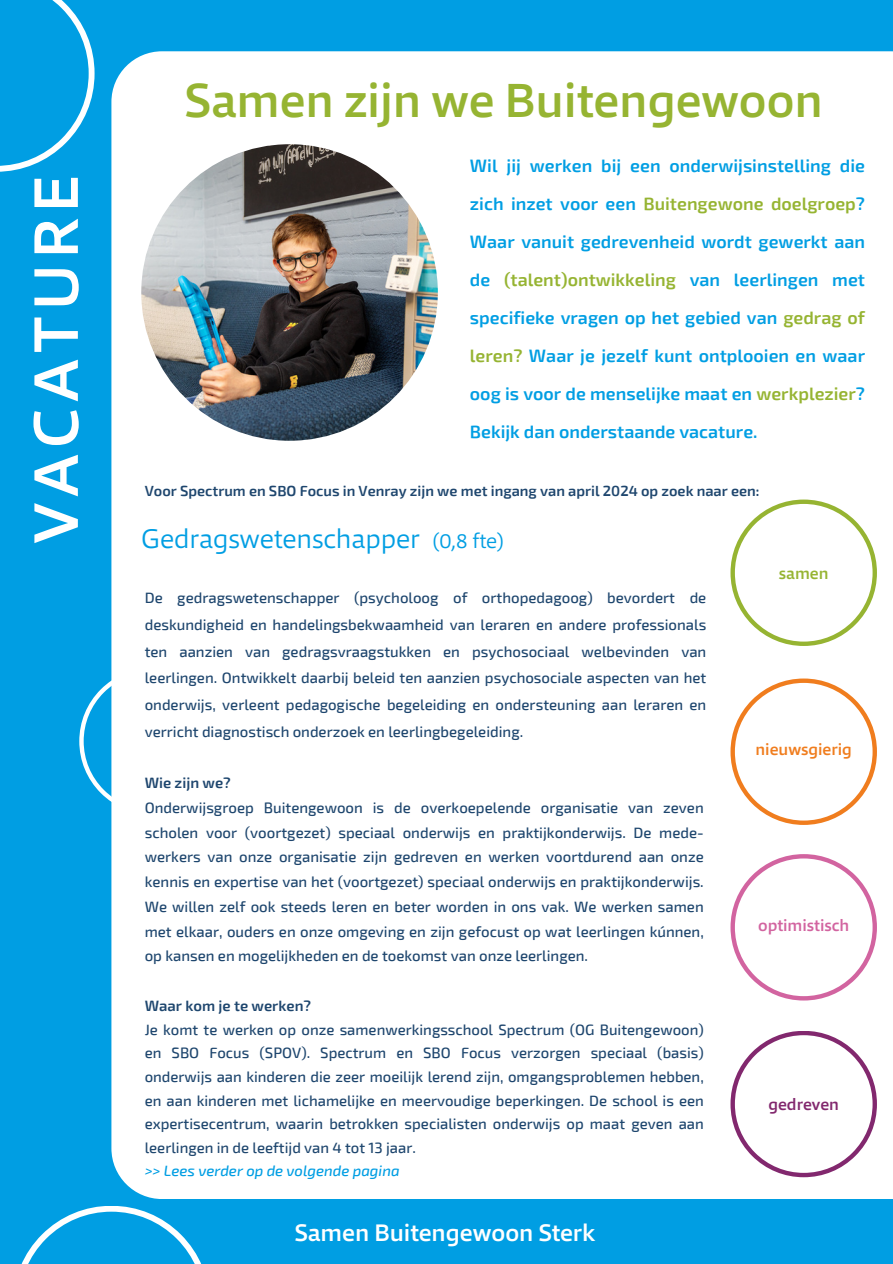
<style>
.page{position:relative;width:893px;height:1264px;background:#fff}
.page>*{position:absolute;margin:0;border:0;box-sizing:border-box;transform-origin:0 0}
.t1{font:500 63px "Qubo";letter-spacing:.1em;color:#fff}
.t2{font:500 48px "Qubo";color:#96b432}
.t3{font:300 27px "Qubo";color:#009ee3}
.t4{font:500 24px "Qubo";color:#fff}
.t5{font:300 21px "Qubo";color:#009ee3}
.t6{font:600 18px/38px "Exo 2";color:#009ee3;text-align:justify}
.t7{font:500 16.5px "Qubo";color:#f07d1e}
.t8{font:500 16.5px "Qubo";color:#d264a0}
.t9{font:500 16.5px "Qubo";color:#82286e}
.t10{font:500 16.5px "Qubo";color:#96b432}
.t11{font:500 15px/24.8px "Exo 2";color:#1e466e;text-align:justify}
.t12{font:italic 500 15px "Exo 2";color:#009ee3}
.t13{font:600 15px "Exo 2";color:#1e466e}
.t14{font:600 14.7px "Exo 2";color:#1e466e}
.s1{color:#96b432}
</style>
<div class="page">
<div style="left:0;top:0;width:892px;height:1263px;background:#009ee3"></div>
<div style="left:111px;top:51px;width:781px;height:1147px;background:#fff"></div>
<img style="left:141px;top:144px;width:297px;height:297px;border-radius:50%">
<svg style="left:79px;top:668px;width:147px;height:146px"></svg>
<svg style="left:730px;top:499px;width:146px;height:147px;background:#f5f8ec"></svg>
<svg style="left:730px;top:678px;width:146px;height:147px;background:#fdf3ea"></svg>
<svg style="left:730px;top:854px;width:146px;height:146px;background:#faf1f6"></svg>
<svg style="left:730px;top:1030px;width:146px;height:147px;background:#f3ebf1"></svg>
<svg style="left:0;top:0;width:95px;height:172px"></svg>
<svg style="left:22px;top:1206px;width:179px;height:57px"></svg>
<p class="t1" style="left:15px;top:543px;width:369px;rotate:-90deg">VACATURE</p>
<p class="t2" style="left:185px;top:69px;width:639px">Samen zijn we Buitengewoon</p>
<p class="t6" style="left:470px;top:146px;width:396px">Wil jij werken bij een onderwijsinstelling die zich inzet voor een <span class="s1">Buitengewone doelgroep</span>?<br>Waar vanuit gedrevenheid wordt gewerkt aan de <span class="s1">(talent)ontwikkeling</span> van leerlingen met specifieke vragen op het gebied van <span class="s1">gedrag of leren?</span> Waar je jezelf kunt ontplooien en waar oog is voor de menselijke maat en <span class="s1">werkplezier</span>?<br>Bekijk dan onderstaande vacature.</p>
<p class="t14" style="left:145px;top:481px;width:616px">Voor Spectrum en SBO Focus in Venray zijn we met ingang van april 2024 op zoek naar een:</p>
<p class="t3" style="left:141px;top:520px;width:280px">Gedragswetenschapper</p>
<p class="t11" style="left:145px;top:584px;width:563px;line-height:26.7px">De gedragswetenschapper (psycholoog of orthopedagoog) bevordert de deskundigheid en handelingsbekwaamheid van leraren en andere professionals ten aanzien van gedragsvraagstukken en psychosociaal welbevinden van leerlingen. Ontwikkelt daarbij beleid ten aanzien psychosociale aspecten van het onderwijs, verleent pedagogische begeleiding en ondersteuning aan leraren en verricht diagnostisch onderzoek en leerlingbegeleiding.</p>
<p class="t5" style="left:433px;top:527px;width:72px">(0,8 fte)</p>
<p class="t10" style="left:778px;top:563px;width:51px">samen</p>
<p class="t13" style="left:145px;top:773px;width:88px">Wie zijn we?</p>
<p class="t11" style="left:145px;top:794px;width:560px">Onderwijsgroep Buitengewoon is de overkoepelende organisatie van zeven scholen voor (voortgezet) speciaal onderwijs en praktijkonderwijs. De mede&shy;werkers van onze organisatie zijn gedreven en werken voortdurend aan onze kennis en expertise van het (voortgezet) speciaal onderwijs en praktijkonderwijs.<br>We willen zelf ook steeds leren en beter worden in ons vak. We werken samen met elkaar, ouders en onze omgeving en zijn gefocust op wat leerlingen kúnnen, op kansen en mogelijkheden en de toekomst van onze leerlingen.</p>
<p class="t13" style="left:145px;top:995px;width:168px">Waar kom je te werken?</p>
<p class="t11" style="left:145px;top:1016px;width:560px;line-height:23.7px">Je komt te werken op onze samenwerkingsschool Spectrum (OG Buitengewoon) en SBO Focus (SPOV). Spectrum en SBO Focus verzorgen speciaal (basis) onderwijs aan kinderen die zeer moeilijk lerend zijn, omgangsproblemen hebben, en aan kinderen met lichamelijke en meervoudige beperkingen. De school is een expertisecentrum, waarin betrokken specialisten onderwijs op maat geven aan leerlingen in de leeftijd van 4 tot 13 jaar.</p>
<p class="t12" style="left:145px;top:1161px;width:256px">&gt;&gt; Lees verder op de volgende pagina</p>
<p class="t4" style="left:294px;top:1216px;width:302px">Samen Buitengewoon Sterk</p>
<p class="t7" style="left:755px;top:738px;width:98px">nieuwsgierig</p>
<p class="t8" style="left:758px;top:914px;width:92px">optimistisch</p>
<p class="t9" style="left:768px;top:1093px;width:72px">gedreven</p>
</div>
